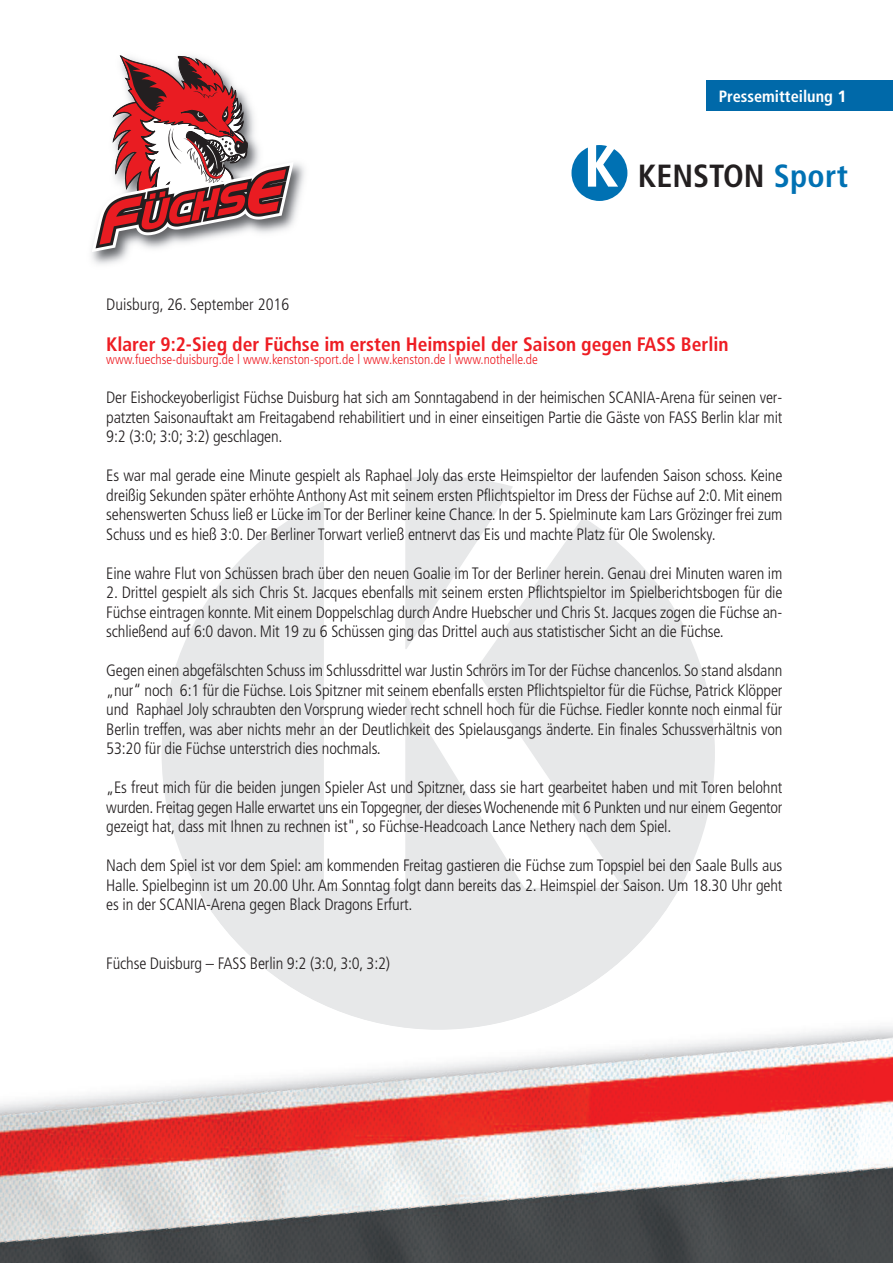
<style>
.page{position:relative;width:893px;height:1263px;background:#fff}
.page>*{position:absolute;margin:0;border:0;box-sizing:border-box;transform-origin:0 0}
.t1{font:700 condensed 32.1px "Frutiger";color:#231f20}
.t2{font:700 condensed 19.5px "Frutiger";color:#ee1d23}
.t3{font:300 condensed 16.5px/19.5px "Frutiger";letter-spacing:-.01em;color:#231f20;text-align:justify}
.t4{font:700 condensed 16.35px "Frutiger";color:#fff}
.t5{font:300 condensed 13.5px "Frutiger";color:#ee1d23}
.s1{font-stretch:normal}
.s2{color:#0071b3}
</style>
<div class="page">
<svg style="left:405px;top:476px;width:108px;height:25px;background:#eaebec"></svg>
<svg style="left:162px;top:501px;width:553px;height:382px;fill:#e7e8e9"></svg>
<div style="left:706px;top:81px;width:187px;height:30px;background:#0069a9"></div>
<svg style="left:571px;top:145px;width:56px;height:56px"></svg>
<img style="left:91px;top:163px;width:214px;height:102px">
<svg style="left:92px;top:55px;width:202px;height:197px"></svg>
<img style="left:0;top:904px;width:893px;height:359px">
<img style="left:225px;top:929px;width:385px;height:101px">
<p class="t4" style="left:719px;top:89px;width:129px">Pressemitteilung <span class="s1">1</span></p>
<h1 class="t1" style="left:638px;top:163px;width:212px">KENSTON <span class="s2">Sport</span></h1>
<p class="t3" style="left:106px;top:296px;width:185px">Duisburg, 26. September 2016</p>
<p class="t2" style="left:106px;top:336px;width:624px">Klarer 9:2-Sieg der Füchse im ersten Heimspiel der Saison gegen FASS Berlin</p>
<p class="t5" style="left:106px;top:354px;width:433px">www.fuechse-duisburg.de l www.kenston-sport.de l www.kenston.de l www.nothelle.de</p>
<p class="t3" style="left:106px;top:389px;width:678px">Der Eishockeyoberligist Füchse Duisburg hat sich am Sonntagabend in der heimischen SCANIA-Arena für seinen ver&shy;patzten Saisonauftakt am Freitagabend rehabilitiert und in einer einseitigen Partie die Gäste von FASS Berlin klar mit 9:2 (3:0; 3:0; 3:2) geschlagen.</p>
<p class="t3" style="left:106px;top:467px;width:678px">Es war mal gerade eine Minute gespielt als Raphael Joly das erste Heimspieltor der laufenden Saison schoss. Keine dreißig Sekunden später erhöhteAnthonyAst mit seinem ersten Pflichtspieltor im Dress der Füchse auf 2:0. Mit einem sehenswerten Schuss ließ er Lücke imTor der Berliner keine Chance. In der 5. Spielminute kam Lars Grözinger frei zum Schuss und es hieß 3:0. Der Berliner Torwart verließ entnervt das Eis und machte Platz für Ole Swolensky.</p>
<p class="t3" style="left:106px;top:564px;width:678px">Eine wahre Flut von Schüssen brach über den neuen Goalie im Tor der Berliner herein. Genau drei Minuten waren im</p>
<p class="t3" style="left:106px;top:584px;width:678px">2. Drittel gespielt als sich Chris St. Jacques ebenfalls mit seinem ersten Pflichtspieltor im Spielberichtsbogen für die Füchse eintragen konnte. Mit einem Doppelschlag durchAndre Huebscher und Chris St. Jacques zogen die Füchse an&shy;schließend auf 6:0 davon. Mit 19 zu 6 Schüssen ging das Drittel auch aus statistischer Sicht an die Füchse.</p>
<p class="t3" style="left:106px;top:662px;width:678px">Gegen einen abgefälschten Schuss im Schlussdrittel war Justin Schrörs imTor der Füchse chancenlos. So stand alsdann „nur“ noch 6:1 für die Füchse. Lois Spitzner mit seinem ebenfalls ersten Pflichtspieltor für die Füchse, Patrick Klöpper und Raphael Joly schraubten den Vorsprung wieder recht schnell hoch für die Füchse. Fiedler konnte noch einmal für Berlin treffen, was aber nichts mehr an der Deutlichkeit des Spielausgangs änderte. Ein finales Schussverhältnis von 53:20 für die Füchse unterstrich dies nochmals.</p>
<p class="t3" style="left:106px;top:779px;width:678px">„Es freut mich für die beiden jungen Spieler Ast und Spitzner, dass sie hart gearbeitet haben und mit Toren belohnt wurden. Freitag gegen Halle erwartet uns ein Topgegner, der diesesWochenende mit 6 Punkten und nur einem Gegentor gezeigt hat, dass mit Ihnen zu rechnen ist", so Füchse-Headcoach Lance Nethery nach dem Spiel.</p>
<p class="t3" style="left:106px;top:857px;width:678px">Nach dem Spiel ist vor dem Spiel: am kommenden Freitag gastieren die Füchse zum Topspiel bei den Saale Bulls aus Halle. Spielbeginn ist um 20.00 Uhr.Am Sonntag folgt dann bereits das 2. Heimspiel der Saison. Um 18.30 Uhr geht es in der SCANIA-Arena gegen Black Dragons Erfurt.</p>
<p class="t3" style="left:106px;top:954px;width:285px">Füchse Duisburg – FASS Berlin 9:2 (3:0, 3:0, 3:2)</p>
</div>
